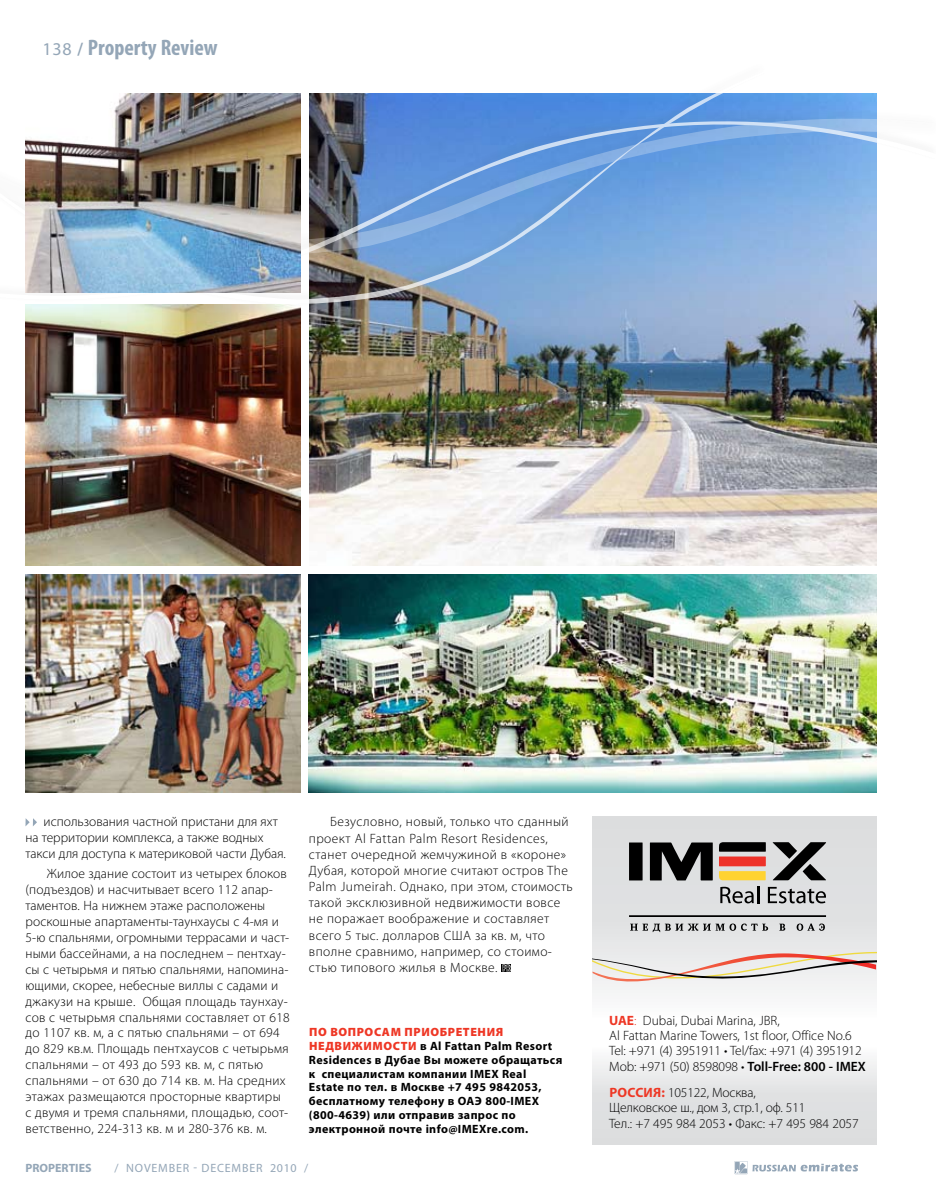
<style>
.page{position:relative;width:936px;height:1191px;background:#fff}
.page>*{position:absolute;margin:0;border:0;box-sizing:border-box;transform-origin:0 0}
.t1{font:700 condensed 22.5px "Myriad Pro";color:#94a6b7}
.t2{font:300 13.5px/15.9px "Myriad Pro";letter-spacing:.015em;color:#000}
.t3{font:300 13.5px/15.5px "Myriad Pro";letter-spacing:-.01em;color:#000}
.t4{font:700 12px/13.8px "Myriad Pro";letter-spacing:.03em;color:#000}
.t5{font:12px "Myriad Pro";letter-spacing:.07em;color:#94a6b7}
.t6{font:700 12px "Myriad Pro";color:#94a6b7}
.s1{font-weight:400;font-stretch:normal;font-size:18px}
.s2{font-size:18px}
.s3{font-weight:700;font-stretch:condensed;font-size:8.55px}
.s4{font-weight:900;color:#ee3725}
.s5{font-weight:700;color:#ee3725}
.s6{color:#ee3725}
.s7{font-weight:600}
</style>
<div class="page">
<svg style="left:734px;top:1161px;width:124px;height:13px"></svg>
<div style="left:592px;top:816px;width:284px;height:107px;background:#dee0e1"></div>
<div style="left:592px;top:1046px;width:284px;height:98px;background:linear-gradient(to bottom,#f6f6f7,#d6d8d9)"></div>
<img style="left:309px;top:574px;width:567px;height:218px">
<img style="left:309px;top:309px;width:567px;height:257px">
<svg style="left:25px;top:93px;width:852px;height:212px;background:#78a0d2"></svg>
<svg style="left:25px;top:818px;width:12px;height:8px"></svg>
<svg style="left:501px;top:964px;width:10px;height:7px"></svg>
<img style="left:26px;top:304px;width:274px;height:262px">
<img style="left:26px;top:94px;width:274px;height:199px">
<img style="left:26px;top:574px;width:274px;height:218px">
<svg style="left:629px;top:842px;width:13px;height:38px"></svg>
<svg style="left:650px;top:842px;width:62px;height:38px;background:#3e3e3e"></svg>
<svg style="left:719px;top:842px;width:46px;height:38px;background:#b27850"></svg>
<svg style="left:772px;top:842px;width:54px;height:38px;background:#717272"></svg>
<svg style="left:720px;top:886px;width:39px;height:17px"></svg>
<svg style="left:767px;top:887px;width:59px;height:16px"></svg>
<hr style="left:629px;top:915px;width:197px;height:2px;background:#000">
<svg style="left:592px;top:923px;width:284px;height:70px"></svg>
<h1 class="t1" style="left:42px;top:34px;width:177px"><span class="s1">138</span> <span class="s2">/</span> Property Review</h1>
<p class="t2" style="left:25px;top:814px;width:262px;text-indent:18px">использования частной пристани для яхт на территории комплекса, а также водных такси для доступа к материковой части Дубая.</p>
<p class="t2" style="left:25px;top:866px;width:266px;text-indent:21px">Жилое здание состоит из четырех блоков (подъездов) и насчитывает всего 112 апар&shy;таментов. На нижнем этаже расположены роскошные апартаменты-таунхаусы с 4-мя и 5-ю спальнями, огромными террасами и част&shy;ными бассейнами, а на последнем – пентхау&shy;сы с четырьмя и пятью спальнями, напомина&shy;ющими, скорее, небесные виллы с садами и джакузи на крыше. Общая площадь таунхау&shy;сов с четырьмя спальнями составляет от 618 до 1107 кв. м, а с пятью спальнями – от 694 до 829 кв.м. Площадь пентхаусов с четырьмя спальнями – от 493 до 593 кв. м, с пятью спальнями – от 630 до 714 кв. м. На средних этажах размещаются просторные квартиры с двумя и тремя спальнями, площадью, соот&shy;ветственно, 224-313 кв. м и 280-376 кв. м.</p>
<p class="t2" style="left:309px;top:813px;width:265px;text-indent:21px">Безусловно, новый, только что сданный проект Al Fattan Palm Resort Residences, станет очередной жемчужиной в «короне» Дубая, которой многие считают остров The Palm Jumeirah. Однако, при этом, стоимость такой эксклюзивной недвижимости вовсе не поражает воображение и составляет всего 5 тыс. долларов США за кв. м, что вполне сравнимо, например, со стоимо&shy;стью типового жилья в Москве. <span class="s3">pr</span></p>
<p class="t4" style="left:309px;top:1024px;width:255px"><span class="s4">По вопросам приобретения недвижимости</span> в Al Fattan Palm Resort Residences в Дубае Вы можете обращаться к специалистам компании IMEX Real Estate по тел. в Москве +7 495 9842053, бесплатному телефону в ОАЭ 800-IMEX (800-4639) или отправив запрос по электронной почте info@IMEXre.com.</p>
<p class="t6" style="left:26px;top:1160px;width:68px">PROPERTIES</p>
<p class="t5" style="left:114px;top:1160px;width:195px">/ NOVEMBER - DECEMBER 2010 /</p>
<p class="t2" style="left:609px;top:1012px;width:258px;line-height:15.5px"><span class="s5">UAE</span><span class="s6">:</span> Dubai, Dubai Marina, JBR,<br>Al Fattan Marine Towers, 1st floor, Office No.6<br>Tel: +971 (4) 3951911 • Tel/fax: +971 (4) 3951912<br>Mob: +971 (50) 8598098 • <span class="s7">Toll-Free: 800 - IMEX</span></p>
<p class="t3" style="left:609px;top:1085px;width:251px"><span class="s5">Россия:</span> 105122, Москва,<br>Щелковское ш., дом 3, стр.1, оф. 511<br>Тел.: +7 495 984 2053 • Факс: +7 495 984 2057</p>
</div>
